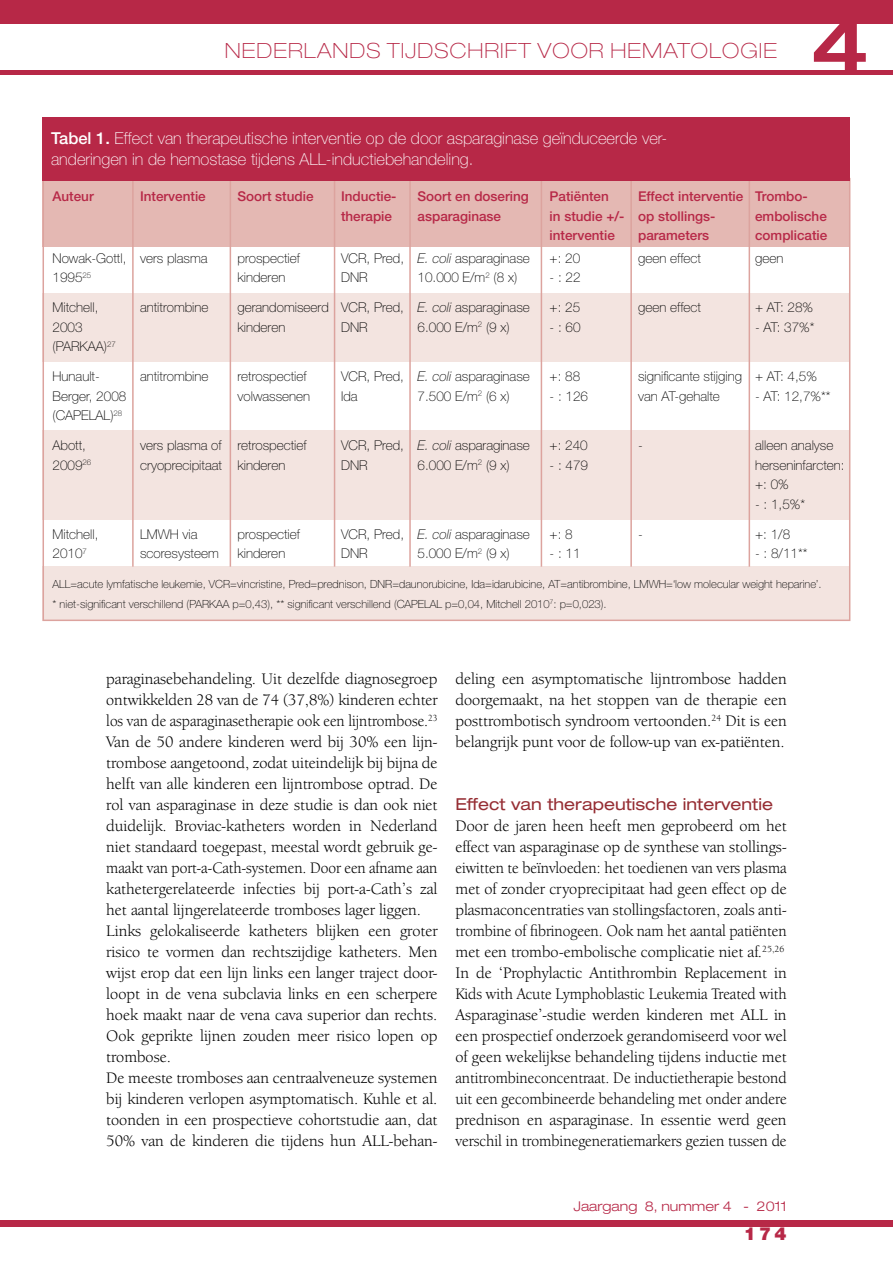
<style>
.page{position:relative;width:893px;height:1263px;background:#fff}
.page>*{position:absolute;margin:0;border:0;box-sizing:border-box;transform-origin:0 0}
.t1{font:700 expanded 70.5px "Helvetica Neue LT Std";color:#b72847}
.t2{font:100 expanded 21px "Helvetica Neue LT Std";letter-spacing:.05em;color:#b72847}
.t3{font:900 18px "Helvetica Neue LT Std";color:#b72847}
.t4{font:16.5px/21px "Berkeley Oldstyle IT Cby BT";color:#000}
.t5{font:100 16.5px/21px "Helvetica Neue LT Std";color:#fff}
.t6{font:expanded 16.5px "Helvetica Neue LT Std";color:#962e34}
.t7{font:100 13.5px/19.5px "Helvetica Neue LT Std";color:#000}
.t8{font:500 13.5px "Helvetica Neue LT Std";color:#b72847}
.t9{font:300 expanded 13.5px "Helvetica Neue LT Std";color:#b72847}
.t10{font:100 11.25px/19.5px "Helvetica Neue LT Std";color:#000}
.s1{font-weight:500}
.s2{font-style:italic}
</style>
<div class="page">
<div style="left:0;top:0;width:893px;height:23px;background:#b72847"></div>
<div style="left:0;top:1220px;width:893px;height:7px;background:#b72847"></div>
<hr style="left:0;top:70px;width:893px;height:4px;background:#b72847">
<div style="left:43px;top:180px;width:807px;height:67px;background:#e4b8b3"></div>
<div style="left:43px;top:293px;width:807px;height:68px;background:#f3e4e0"></div>
<div style="left:43px;top:430px;width:807px;height:90px;background:#f3e4e0"></div>
<div style="left:43px;top:567px;width:807px;height:54px;background:#f3e4e0"></div>
<hr style="left:132px;top:180px;width:2px;height:387px;background:#dca39e">
<hr style="left:230px;top:180px;width:1px;height:387px;background:#dca39e">
<hr style="left:334px;top:180px;width:1px;height:387px;background:#dca39e">
<hr style="left:409px;top:180px;width:2px;height:387px;background:#dca39e">
<hr style="left:541px;top:180px;width:1px;height:387px;background:#dca39e">
<hr style="left:630px;top:180px;width:2px;height:387px;background:#dca39e">
<hr style="left:749px;top:180px;width:1px;height:387px;background:#dca39e">
<div style="left:43px;top:117px;width:807px;height:63px;background:#b72847"></div>
<p class="t2" style="left:225px;top:38px;width:554px">NEDERLANDS TIJDSCHRIFT VOOR HEMATOLOGIE</p>
<p class="t5" style="left:51px;top:128px;width:618px"><span class="s1">Tabel 1.</span> Effect van therapeutische interventie op de door asparaginase geïnduceerde ver&shy;anderingen in de hemostase tijdens ALL-inductiebehandeling.</p>
<h1 class="t1" style="left:811px;top:2px;width:59px">4</h1>
<p class="t8" style="left:53px;top:188px;width:43px">Auteur</p>
<p class="t8" style="left:140px;top:188px;width:67px">Interventie</p>
<p class="t8" style="left:238px;top:188px;width:78px">Soort studie</p>
<p class="t8" style="left:341px;top:188px;width:57px">Inductie-</p>
<p class="t8" style="left:418px;top:188px;width:113px">Soort en dosering</p>
<p class="t8" style="left:550px;top:188px;width:61px">Patiënten</p>
<p class="t8" style="left:638px;top:188px;width:171px">Effect interventie Trombo-</p>
<p class="t8" style="left:341px;top:208px;width:53px">therapie</p>
<p class="t8" style="left:418px;top:208px;width:85px">asparaginase</p>
<p class="t8" style="left:550px;top:208px;width:167px">in studie +/- op stollings-</p>
<p class="t8" style="left:755px;top:208px;width:73px">embolische</p>
<p class="t8" style="left:550px;top:227px;width:67px">interventie</p>
<p class="t8" style="left:638px;top:227px;width:73px">parameters</p>
<p class="t8" style="left:755px;top:227px;width:74px">complicatie</p>
<p class="t7" style="left:53px;top:248px;width:157px">Nowak-Gottl, vers plasma</p>
<p class="t7" style="left:238px;top:248px;width:64px">prospectief</p>
<p class="t7" style="left:341px;top:248px;width:190px">VCR, Pred, <span class="s2">E. coli</span> asparaginase</p>
<p class="t7" style="left:550px;top:248px;width:32px">+: 20</p>
<p class="t7" style="left:638px;top:248px;width:65px">geen effect</p>
<p class="t7" style="left:755px;top:248px;width:30px">geen</p>
<p class="t7" style="left:53px;top:267px;width:40px">1995<sup>25</sup></p>
<p class="t7" style="left:238px;top:267px;width:49px">kinderen</p>
<p class="t7" style="left:341px;top:267px;width:28px">DNR</p>
<p class="t7" style="left:418px;top:267px;width:101px">10.000 E/m<sup>2</sup> (8 x)</p>
<p class="t7" style="left:550px;top:267px;width:33px">- : 22</p>
<p class="t7" style="left:53px;top:297px;width:47px">Mitchell,</p>
<p class="t7" style="left:140px;top:297px;width:70px">antitrombine</p>
<p class="t7" style="left:238px;top:297px;width:294px">gerandomiseerd VCR, Pred, <span class="s2">E. coli</span> asparaginase</p>
<p class="t7" style="left:550px;top:297px;width:32px">+: 25</p>
<p class="t7" style="left:638px;top:297px;width:65px">geen effect</p>
<p class="t7" style="left:755px;top:297px;width:60px">+ AT: 28%</p>
<p class="t7" style="left:53px;top:317px;width:32px">2003</p>
<p class="t7" style="left:238px;top:317px;width:49px">kinderen</p>
<p class="t7" style="left:341px;top:317px;width:28px">DNR</p>
<p class="t7" style="left:418px;top:317px;width:94px">6.000 E/m<sup>2</sup> (9 x)</p>
<p class="t7" style="left:550px;top:317px;width:33px">- : 60</p>
<p class="t7" style="left:755px;top:317px;width:61px">- AT: 37%*</p>
<p class="t7" style="left:53px;top:336px;width:65px">(PARKAA)<sup>27</sup></p>
<p class="t7" style="left:53px;top:366px;width:49px">Hunault-</p>
<p class="t7" style="left:140px;top:366px;width:70px">antitrombine</p>
<p class="t7" style="left:238px;top:366px;width:71px">retrospectief</p>
<p class="t7" style="left:341px;top:366px;width:190px">VCR, Pred, <span class="s2">E. coli</span> asparaginase</p>
<p class="t7" style="left:550px;top:366px;width:32px">+: 88</p>
<p class="t7" style="left:638px;top:366px;width:180px">significante stijging + AT: 4,5%</p>
<p class="t7" style="left:53px;top:386px;width:75px">Berger, 2008</p>
<p class="t7" style="left:238px;top:386px;width:74px">volwassenen</p>
<p class="t7" style="left:341px;top:386px;width:18px">Ida</p>
<p class="t7" style="left:418px;top:386px;width:94px">7.500 E/m<sup>2</sup> (6 x)</p>
<p class="t7" style="left:550px;top:386px;width:40px">- : 126</p>
<p class="t7" style="left:638px;top:386px;width:83px">van AT-gehalte</p>
<p class="t7" style="left:755px;top:386px;width:77px">- AT: 12,7%**</p>
<p class="t7" style="left:53px;top:405px;width:71px">(CAPELAL)<sup>28</sup></p>
<p class="t7" style="left:53px;top:435px;width:35px">Abott,</p>
<p class="t7" style="left:140px;top:435px;width:168px">vers plasma of retrospectief</p>
<p class="t7" style="left:341px;top:435px;width:190px">VCR, Pred, <span class="s2">E. coli</span> asparaginase</p>
<p class="t7" style="left:550px;top:435px;width:40px">+: 240</p>
<p class="t7" style="left:638px;top:435px;width:6px">-</p>
<p class="t7" style="left:755px;top:435px;width:80px">alleen analyse</p>
<p class="t7" style="left:53px;top:455px;width:40px">2009<sup>26</sup></p>
<p class="t7" style="left:140px;top:455px;width:147px">cryoprecipitaat kinderen</p>
<p class="t7" style="left:341px;top:455px;width:28px">DNR</p>
<p class="t7" style="left:418px;top:455px;width:94px">6.000 E/m<sup>2</sup> (9 x)</p>
<p class="t7" style="left:550px;top:455px;width:40px">- : 479</p>
<p class="t7" style="left:755px;top:455px;width:91px">herseninfarcten: +: 0%</p>
<p class="t7" style="left:755px;top:494px;width:52px">- : 1,5%*</p>
<p class="t7" style="left:53px;top:524px;width:47px">Mitchell,</p>
<p class="t7" style="left:140px;top:524px;width:59px">LMWH via</p>
<p class="t7" style="left:238px;top:524px;width:64px">prospectief</p>
<p class="t7" style="left:341px;top:524px;width:190px">VCR, Pred, <span class="s2">E. coli</span> asparaginase</p>
<p class="t7" style="left:550px;top:524px;width:25px">+: 8</p>
<p class="t7" style="left:638px;top:524px;width:6px">-</p>
<p class="t7" style="left:755px;top:524px;width:37px">+: 1/8</p>
<p class="t7" style="left:53px;top:543px;width:36px">2010<sup>7</sup></p>
<p class="t7" style="left:140px;top:543px;width:80px">scoresysteem</p>
<p class="t7" style="left:238px;top:543px;width:49px">kinderen</p>
<p class="t7" style="left:341px;top:543px;width:28px">DNR</p>
<p class="t7" style="left:418px;top:543px;width:94px">5.000 E/m<sup>2</sup> (9 x)</p>
<p class="t7" style="left:550px;top:543px;width:33px">- : 11</p>
<p class="t7" style="left:755px;top:543px;width:54px">- : 8/11**</p>
<p class="t10" style="left:53px;top:574px;width:771px">ALL=acute lymfatische leukemie, VCR=vincristine, Pred=prednison, DNR=daunorubicine, Ida=idarubicine, AT=antibrombine, LMWH=‘low molecular weight heparine’. * niet-significant verschillend (PARKAA p=0,43), ** significant verschillend (CAPELAL p=0,04, Mitchell 2010<sup>7</sup>: p=0,023).</p>
<p class="t4" style="left:106px;top:668px;width:333px">paraginasebehandeling. Uit dezelfde diagnosegroep ontwikkelden 28 van de 74 (37,8%) kinderen echter los van de asparaginasetherapie ook een lijntrombose.<sup>23<br></sup>Van de 50 andere kinderen werd bij 30% een lijn&shy;trombose aangetoond, zodat uiteindelijk bij bijna de helft van alle kinderen een lijntrombose optrad. De rol van asparaginase in deze studie is dan ook niet duidelijk. Broviac-katheters worden in Nederland niet standaard toegepast, meestal wordt gebruik ge&shy;maakt van port-a-Cath-systemen. Door een afname aan kathetergerelateerde infecties bij port-a-Cath’s zal het aantal lijngerelateerde tromboses lager liggen.<br>Links gelokaliseerde katheters blijken een groter risico te vormen dan rechtszijdige katheters. Men wijst erop dat een lijn links een langer traject door&shy;loopt in de vena subclavia links en een scherpere hoek maakt naar de vena cava superior dan rechts.<br>Ook geprikte lijnen zouden meer risico lopen op trombose.<br>De meeste tromboses aan centraalveneuze systemen bij kinderen verlopen asymptomatisch. Kuhle et al. toonden in een prospectieve cohortstudie aan, dat 50% van de kinderen die tijdens hun ALL-behan-</p>
<p class="t4" style="left:455px;top:668px;width:333px;text-align:justify">deling een asymptomatische lijntrombose hadden doorgemaakt, na het stoppen van de therapie een posttrombotisch syndroom vertoonden.<sup>24</sup> Dit is een belangrijk punt voor de follow-up van ex-patiënten.</p>
<p class="t6" style="left:455px;top:794px;width:319px">Effect van therapeutische interventie</p>
<p class="t4" style="left:455px;top:815px;width:333px">Door de jaren heen heeft men geprobeerd om het effect van asparaginase op de synthese van stollings&shy;eiwitten te beïnvloeden: het toedienen van vers plasma met of zonder cryoprecipitaat had geen effect op de plasmaconcentraties van stollingsfactoren, zoals anti&shy;trombine of fibrinogeen. Ook nam het aantal patiënten met een trombo-embolische complicatie niet af.<sup>25,26<br></sup>In de ‘Prophylactic Antithrombin Replacement in Kids with Acute Lymphoblastic Leukemia Treated with Asparaginase’-studie werden kinderen met ALL in een prospectief onderzoek gerandomiseerd voor wel of geen wekelijkse behandeling tijdens inductie met antitrombineconcentraat. De inductietherapie bestond uit een gecombineerde behandeling met onder andere prednison en asparaginase. In essentie werd geen verschil in trombinegeneratiemarkers gezien tussen de</p>
<p class="t9" style="left:574px;top:1198px;width:215px">Jaargang 8, nummer 4 - 2011</p>
<p class="t3" style="left:744px;top:1222px;width:44px">174</p>
</div>
